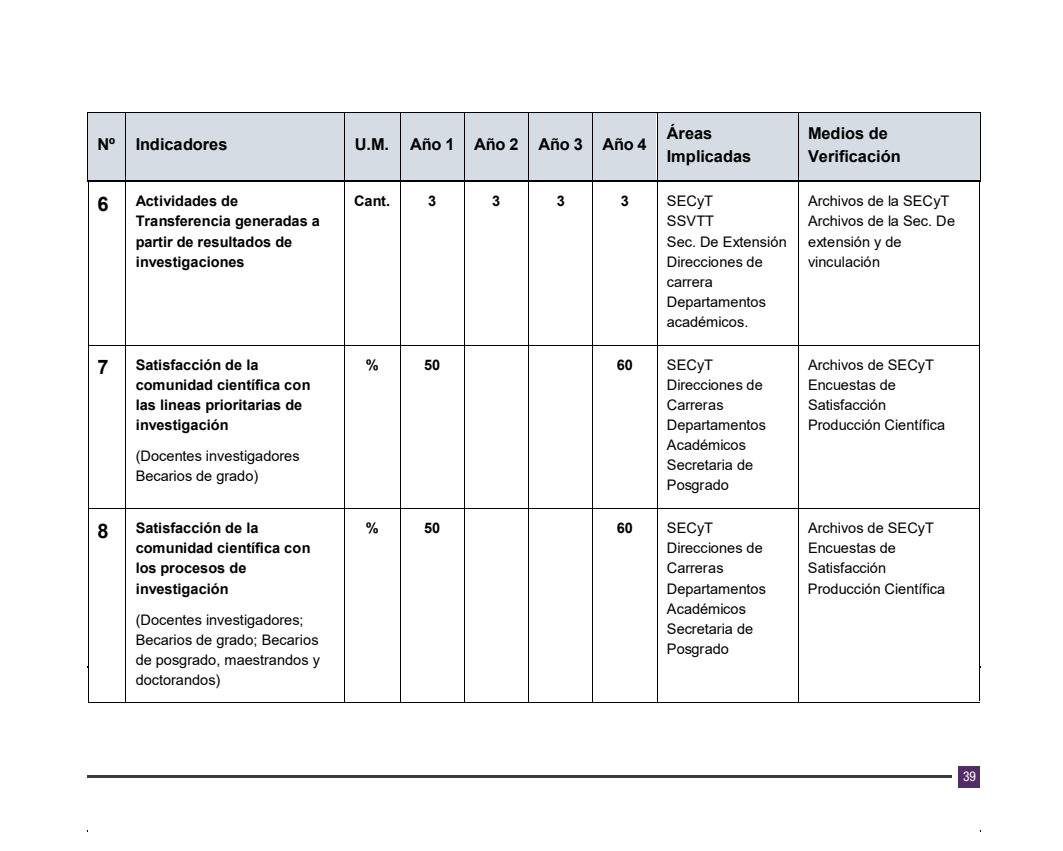
<style>
.page{position:relative;width:1063px;height:851px;background:#fff}
.page>*{position:absolute;margin:0;border:0;box-sizing:border-box;transform-origin:0 0}
.t1{font:700 19.95px "Arial";color:#010101}
.t2{font:700 16.35px/22.5px "Arial";letter-spacing:-.01em;color:#010101}
.t3{font:14.55px/20.1px "Arial";color:#010101}
.t4{font:700 14.55px/20.1px "Arial";letter-spacing:-.005em;color:#010101}
.t5{font:condensed 13.5px "Helvetica Neue LT Std";color:#fff}
</style>
<div class="page">
<hr style="left:87px;top:775px;width:864px;height:3px;background:#3c3c3b">
<div style="left:959px;top:766px;width:21px;height:21px;background:#522d65"></div>
<div style="left:88px;top:113px;width:37px;height:67px;background:#d5dce3"></div>
<div style="left:126px;top:113px;width:218px;height:67px;background:#d5dce3"></div>
<div style="left:345px;top:113px;width:54px;height:67px;background:#d5dce3"></div>
<div style="left:401px;top:113px;width:63px;height:67px;background:#d5dce3"></div>
<div style="left:465px;top:113px;width:63px;height:67px;background:#d5dce3"></div>
<div style="left:529px;top:113px;width:63px;height:67px;background:#d5dce3"></div>
<div style="left:593px;top:113px;width:63px;height:67px;background:#d5dce3"></div>
<div style="left:657px;top:113px;width:141px;height:67px;background:#d5dce3"></div>
<div style="left:799px;top:113px;width:180px;height:67px;background:#d5dce3"></div>
<hr style="left:88px;top:112px;width:38px;height:1px;background:#010101">
<hr style="left:88px;top:113px;width:38px;height:1px;background:#d5dce3">
<hr style="left:126px;top:112px;width:218px;height:1px;background:#010101">
<hr style="left:345px;top:112px;width:55px;height:1px;background:#010101">
<hr style="left:345px;top:113px;width:55px;height:1px;background:#d5dce3">
<hr style="left:401px;top:112px;width:63px;height:1px;background:#010101">
<hr style="left:465px;top:112px;width:63px;height:1px;background:#010101">
<hr style="left:529px;top:112px;width:63px;height:1px;background:#010101">
<hr style="left:593px;top:112px;width:64px;height:1px;background:#010101">
<hr style="left:593px;top:113px;width:64px;height:1px;background:#d5dce3">
<hr style="left:657px;top:112px;width:141px;height:1px;background:#010101">
<hr style="left:799px;top:112px;width:181px;height:1px;background:#010101">
<hr style="left:799px;top:113px;width:181px;height:1px;background:#d5dce3">
<hr style="left:87px;top:113px;width:1px;height:67px;background:#010101">
<hr style="left:126px;top:113px;width:1px;height:67px;background:#010101">
<hr style="left:344px;top:113px;width:1px;height:67px;background:#010101">
<hr style="left:400px;top:113px;width:1px;height:67px;background:#010101">
<hr style="left:464px;top:113px;width:1px;height:67px;background:#010101">
<hr style="left:528px;top:113px;width:1px;height:67px;background:#010101">
<hr style="left:592px;top:113px;width:1px;height:67px;background:#010101">
<hr style="left:657px;top:113px;width:1px;height:67px;background:#010101">
<hr style="left:798px;top:113px;width:1px;height:67px;background:#010101">
<hr style="left:980px;top:113px;width:1px;height:67px;background:#010101">
<hr style="left:88px;top:180px;width:38px;height:1px;background:#010101">
<hr style="left:126px;top:180px;width:218px;height:1px;background:#010101">
<hr style="left:345px;top:180px;width:55px;height:1px;background:#010101">
<hr style="left:401px;top:180px;width:63px;height:1px;background:#010101">
<hr style="left:465px;top:180px;width:63px;height:1px;background:#010101">
<hr style="left:529px;top:180px;width:63px;height:1px;background:#010101">
<hr style="left:593px;top:180px;width:64px;height:1px;background:#010101">
<hr style="left:657px;top:180px;width:141px;height:1px;background:#010101">
<hr style="left:799px;top:180px;width:181px;height:1px;background:#010101">
<hr style="left:88px;top:181px;width:38px;height:1px;background:#010101">
<hr style="left:126px;top:181px;width:218px;height:1px;background:#010101">
<hr style="left:345px;top:181px;width:55px;height:1px;background:#010101">
<hr style="left:401px;top:181px;width:63px;height:1px;background:#010101">
<hr style="left:465px;top:181px;width:63px;height:1px;background:#010101">
<hr style="left:529px;top:181px;width:63px;height:1px;background:#010101">
<hr style="left:593px;top:181px;width:64px;height:1px;background:#010101">
<hr style="left:657px;top:181px;width:141px;height:1px;background:#010101">
<hr style="left:799px;top:181px;width:181px;height:1px;background:#010101">
<hr style="left:88px;top:182px;width:1px;height:162px;background:#010101">
<hr style="left:126px;top:182px;width:1px;height:162px;background:#010101">
<hr style="left:344px;top:182px;width:1px;height:162px;background:#010101">
<hr style="left:400px;top:182px;width:1px;height:162px;background:#010101">
<hr style="left:464px;top:182px;width:1px;height:162px;background:#010101">
<hr style="left:528px;top:182px;width:1px;height:162px;background:#010101">
<hr style="left:592px;top:182px;width:1px;height:162px;background:#010101">
<hr style="left:657px;top:182px;width:1px;height:162px;background:#010101">
<hr style="left:798px;top:182px;width:1px;height:162px;background:#010101">
<hr style="left:979px;top:181px;width:1px;height:162px;background:#010101">
<hr style="left:88px;top:344px;width:38px;height:1px;background:#010101">
<hr style="left:126px;top:344px;width:218px;height:1px;background:#010101">
<hr style="left:345px;top:344px;width:55px;height:1px;background:#010101">
<hr style="left:401px;top:344px;width:63px;height:1px;background:#010101">
<hr style="left:465px;top:344px;width:63px;height:1px;background:#010101">
<hr style="left:529px;top:344px;width:63px;height:1px;background:#010101">
<hr style="left:593px;top:344px;width:64px;height:1px;background:#010101">
<hr style="left:657px;top:344px;width:141px;height:1px;background:#010101">
<hr style="left:799px;top:344px;width:181px;height:1px;background:#010101">
<hr style="left:88px;top:345px;width:1px;height:162px;background:#010101">
<hr style="left:126px;top:346px;width:1px;height:161px;background:#010101">
<hr style="left:344px;top:346px;width:1px;height:161px;background:#010101">
<hr style="left:400px;top:346px;width:1px;height:161px;background:#010101">
<hr style="left:464px;top:346px;width:1px;height:161px;background:#010101">
<hr style="left:528px;top:346px;width:1px;height:161px;background:#010101">
<hr style="left:592px;top:346px;width:1px;height:161px;background:#010101">
<hr style="left:657px;top:346px;width:1px;height:161px;background:#010101">
<hr style="left:798px;top:346px;width:1px;height:161px;background:#010101">
<hr style="left:979px;top:344px;width:1px;height:162px;background:#010101">
<hr style="left:88px;top:507px;width:38px;height:1px;background:#010101">
<hr style="left:126px;top:507px;width:218px;height:1px;background:#010101">
<hr style="left:345px;top:507px;width:55px;height:1px;background:#010101">
<hr style="left:401px;top:507px;width:63px;height:1px;background:#010101">
<hr style="left:465px;top:507px;width:63px;height:1px;background:#010101">
<hr style="left:529px;top:507px;width:63px;height:1px;background:#010101">
<hr style="left:593px;top:507px;width:64px;height:1px;background:#010101">
<hr style="left:657px;top:507px;width:141px;height:1px;background:#010101">
<hr style="left:799px;top:507px;width:181px;height:1px;background:#010101">
<hr style="left:88px;top:508px;width:1px;height:193px;background:#010101">
<hr style="left:88px;top:702px;width:38px;height:1px;background:#010101">
<hr style="left:126px;top:509px;width:1px;height:193px;background:#010101">
<hr style="left:126px;top:702px;width:218px;height:1px;background:#010101">
<hr style="left:344px;top:509px;width:1px;height:193px;background:#010101">
<hr style="left:345px;top:702px;width:55px;height:1px;background:#010101">
<hr style="left:400px;top:509px;width:1px;height:193px;background:#010101">
<hr style="left:401px;top:702px;width:63px;height:1px;background:#010101">
<hr style="left:464px;top:509px;width:1px;height:193px;background:#010101">
<hr style="left:465px;top:702px;width:63px;height:1px;background:#010101">
<hr style="left:528px;top:509px;width:1px;height:193px;background:#010101">
<hr style="left:529px;top:702px;width:63px;height:1px;background:#010101">
<hr style="left:592px;top:509px;width:1px;height:193px;background:#010101">
<hr style="left:593px;top:702px;width:64px;height:1px;background:#010101">
<hr style="left:657px;top:509px;width:1px;height:193px;background:#010101">
<hr style="left:657px;top:702px;width:141px;height:1px;background:#010101">
<hr style="left:798px;top:509px;width:1px;height:193px;background:#010101">
<hr style="left:799px;top:702px;width:181px;height:1px;background:#010101">
<hr style="left:979px;top:507px;width:1px;height:193px;background:#010101">
<p class="t2" style="left:98px;top:134px;width:19px">Nº</p>
<p class="t2" style="left:136px;top:134px;width:93px">Indicadores</p>
<p class="t2" style="left:355px;top:134px;width:36px">U.M.</p>
<p class="t2" style="left:410px;top:134px;width:238px">Año 1 Año 2 Año 3 Año 4</p>
<p class="t2" style="left:667px;top:122px;width:86px">Áreas<br>Implicadas</p>
<p class="t2" style="left:808px;top:122px;width:94px">Medios de<br>Verificación</p>
<h1 class="t1" style="left:98px;top:189px;width:13px">6</h1>
<p class="t4" style="left:136px;top:191px;width:186px">Actividades de<br>Transferencia generadas a partir de resultados de investigaciones</p>
<p class="t4" style="left:354px;top:191px;width:38px">Cant.</p>
<p class="t4" style="left:428px;top:191px;width:10px">3</p>
<p class="t4" style="left:492px;top:191px;width:10px">3</p>
<p class="t4" style="left:557px;top:191px;width:10px">3</p>
<p class="t4" style="left:621px;top:191px;width:10px">3</p>
<p class="t3" style="left:667px;top:191px;width:121px">SECyT<br>SSVTT<br>Sec. De Extensión<br>Direcciones de carrera<br>Departamentos académicos.</p>
<p class="t3" style="left:808px;top:191px;width:149px">Archivos de la SECyT<br>Archivos de la Sec. De extensión y de vinculación</p>
<h1 class="t1" style="left:98px;top:353px;width:13px">7</h1>
<p class="t4" style="left:136px;top:355px;width:176px">Satisfacción de la comunidad científica con las lineas prioritarias de investigación</p>
<p class="t3" style="left:136px;top:446px;width:166px">(Docentes investigadores<br>Becarios de grado)</p>
<p class="t4" style="left:366px;top:355px;width:14px">%</p>
<p class="t4" style="left:424px;top:355px;width:18px">50</p>
<p class="t4" style="left:617px;top:355px;width:18px">60</p>
<p class="t3" style="left:667px;top:354px;width:101px">SECyT<br>Direcciones de<br>Carreras<br>Departamentos<br>Académicos<br>Secretaria de<br>Posgrado</p>
<p class="t3" style="left:808px;top:354px;width:139px">Archivos de SECyT<br>Encuestas de<br>Satisfacción<br>Producción Científica</p>
<h1 class="t1" style="left:98px;top:516px;width:13px">8</h1>
<p class="t4" style="left:136px;top:518px;width:176px">Satisfacción de la comunidad científica con los procesos de investigación</p>
<p class="t3" style="left:136px;top:609px;width:186px">(Docentes investigadores;<br>Becarios de grado; Becarios de posgrado, maestrandos y doctorandos)</p>
<p class="t4" style="left:366px;top:518px;width:14px">%</p>
<p class="t4" style="left:424px;top:518px;width:18px">50</p>
<p class="t4" style="left:617px;top:518px;width:18px">60</p>
<p class="t3" style="left:667px;top:518px;width:101px">SECyT<br>Direcciones de<br>Carreras<br>Departamentos<br>Académicos<br>Secretaria de<br>Posgrado</p>
<p class="t3" style="left:808px;top:518px;width:139px">Archivos de SECyT<br>Encuestas de<br>Satisfacción<br>Producción Científica</p>
<p class="t5" style="left:963px;top:768px;width:14px">39</p>
</div>
